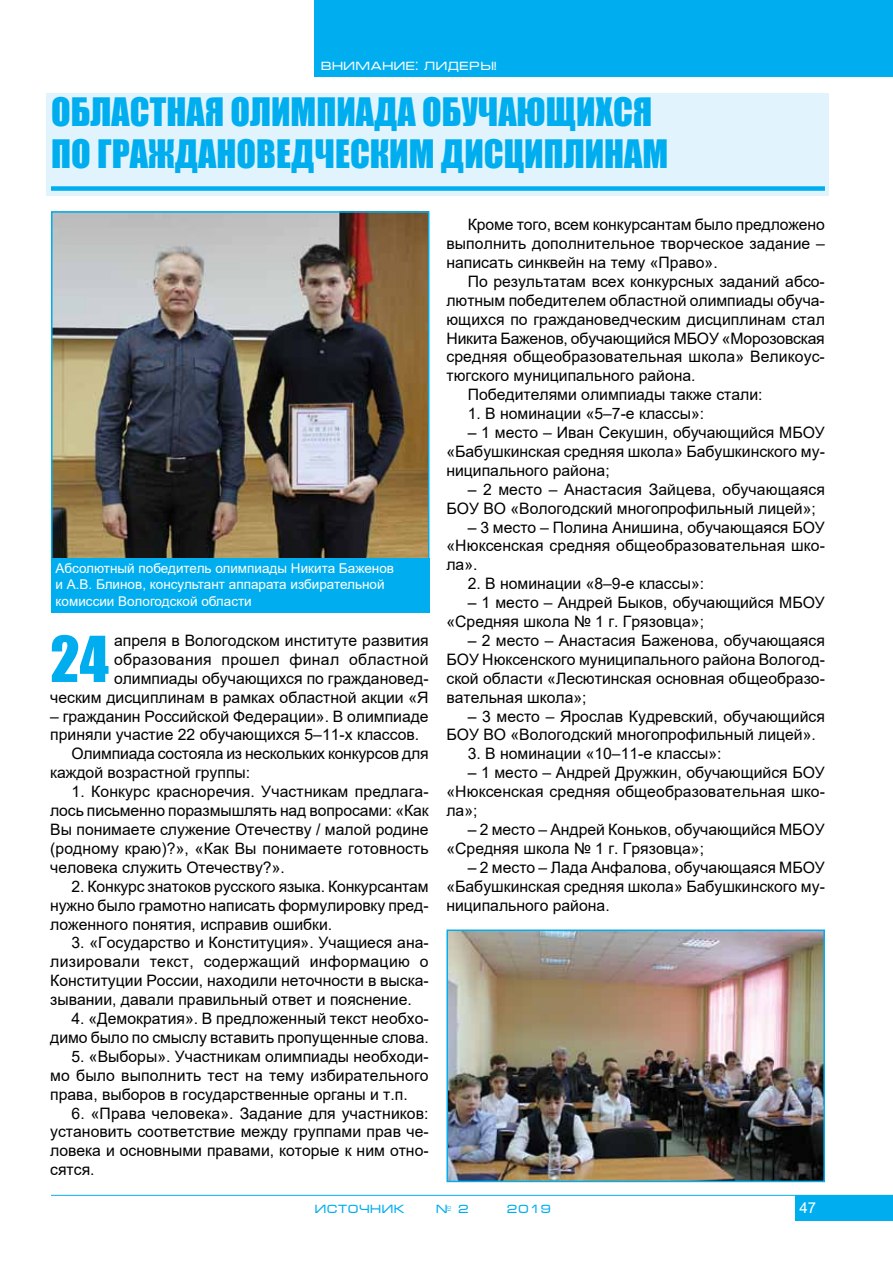
<style>
.page{position:relative;width:893px;height:1263px;background:#fff}
.page>*{position:absolute;margin:0;border:0;box-sizing:border-box;transform-origin:0 0}
.t1{font:58.5px "Impact";color:#00aeef}
.t2{font:36px/42px "Impact";color:#00aeef}
.t3{font:15.75px/18.9px "Arial";color:#000;text-align:justify}
.t4{font:15px "Arial";color:#fff}
.t5{font:13.5px/16.5px "Arial";color:#fff}
.t6{font:12px "Micra";color:#fff}
.t7{font:12px "Micra";color:#00aeef}
</style>
<div class="page">
<div style="left:795px;top:1195px;width:98px;height:26px;background:#00aeef"></div>
<hr style="left:51px;top:1195px;width:842px;height:1px;background:#00aeef">
<div style="left:315px;top:0;width:578px;height:77px;background:#00aeef"></div>
<div style="left:47px;top:94px;width:782px;height:102px;background:#e1f4fd"></div>
<div style="left:51px;top:186px;width:774px;height:5px;background:#00aeef"></div>
<img style="left:54px;top:214px;width:372px;height:344px">
<div style="left:51px;top:211px;width:378px;height:352px;border:2px solid #00aeef"></div>
<img style="left:449px;top:932px;width:373px;height:247px">
<div style="left:446px;top:929px;width:379px;height:253px;border:2px solid #00aeef"></div>
<div style="left:51px;top:558px;width:378px;height:54px;background:#00aeef"></div>
<p class="t6" style="left:321px;top:60px;width:177px">Внимание: лидеры!</p>
<h2 class="t2" style="left:51px;top:90px;width:619px">Областная олимпиада обучающихся по граждановедческим дисциплинам</h2>
<p class="t5" style="left:56px;top:559px;width:340px">Абсолютный победитель олимпиады Никита Баженов и А.В. Блинов, консультант аппарата избирательной комиссии Вологодской области</p>
<h1 class="t1" style="left:50px;top:614px;width:60px">24</h1>
<p class="t3" style="left:50px;top:631px;width:380px;text-align:right">апреля в Вологодском институте развития образования прошел финал областной олимпиады обучающихся по граждановед-<br>ческим дисциплинам в рамках областной акции «Я</p>
<p class="t3" style="left:50px;top:706px;width:380px">– гражданин Российской Федерации». В олимпиаде</p>
<p class="t3" style="left:50px;top:725px;width:370px">приняли участие 22 обучающихся 5–11-х классов.</p>
<p class="t3" style="left:72px;top:744px;width:359px">Олимпиада состояла из нескольких конкурсов для</p>
<p class="t3" style="left:50px;top:763px;width:202px">каждой возрастной группы:</p>
<p class="t3" style="left:50px;top:782px;width:380px;text-indent:21px">1. Конкурс красноречия. Участникам предлага&shy;лось письменно поразмышлять над вопросами: «Как Вы понимаете служение Отечеству / малой родине (родному краю)?», «Как Вы понимаете готовность человека служить Отечеству?».</p>
<p class="t3" style="left:50px;top:877px;width:380px;text-indent:21px">2. Конкурс знатоков русского языка. Конкурсантам нужно было грамотно написать формулировку пред&shy;ложенного понятия, исправив ошибки.</p>
<p class="t3" style="left:50px;top:933px;width:380px;text-indent:21px">3. «Государство и Конституция». Учащиеся ана&shy;лизировали текст, содержащий информацию о Конституции России, находили неточности в выска&shy;зывании, давали правильный ответ и пояснение.</p>
<p class="t3" style="left:50px;top:1009px;width:380px;text-align:right">4. «Демократия». В предложенный текст необхо&shy;димо было по смыслу вставить пропущенные слова.</p>
<p class="t3" style="left:50px;top:1047px;width:380px;text-indent:21px">5. «Выборы». Участникам олимпиады необходи&shy;мо было выполнить тест на тему избирательного права, выборов в государственные органы и т.п.</p>
<p class="t3" style="left:50px;top:1103px;width:380px;text-indent:21px">6. «Права человека». Задание для участников: установить соответствие между группами прав че&shy;ловека и основными правами, которые к ним отно&shy;сятся.</p>
<p class="t3" style="left:446px;top:215px;width:380px;text-indent:21px">Кроме того, всем конкурсантам было предложено выполнить дополнительное творческое задание – написать синквейн на тему «Право».</p>
<p class="t3" style="left:468px;top:272px;width:359px">По результатам всех конкурсных заданий абсо-</p>
<p class="t3" style="left:446px;top:291px;width:380px">лютным победителем областной олимпиады обуча-</p>
<p class="t3" style="left:446px;top:310px;width:380px">ющихся по граждановедческим дисциплинам стал</p>
<p class="t3" style="left:446px;top:328px;width:380px">Никита Баженов, обучающийся МБОУ «Морозовская</p>
<p class="t3" style="left:446px;top:347px;width:379px">средняя общеобразовательная школа» Великоус-</p>
<p class="t3" style="left:446px;top:366px;width:251px">тюгского муниципального района.</p>
<p class="t3" style="left:468px;top:385px;width:296px">Победителями олимпиады также стали:</p>
<p class="t3" style="left:468px;top:404px;width:238px">1. В номинации «5–7-е классы»:</p>
<p class="t3" style="left:468px;top:423px;width:359px">‒ 1 место – Иван Секушин, обучающийся МБОУ</p>
<p class="t3" style="left:446px;top:442px;width:380px">«Бабушкинская средняя школа» Бабушкинского му-</p>
<p class="t3" style="left:446px;top:461px;width:165px">ниципального района;</p>
<p class="t3" style="left:468px;top:480px;width:359px">‒ 2 место – Анастасия Зайцева, обучающаяся</p>
<p class="t3" style="left:446px;top:499px;width:371px">БОУ ВО «Вологодский многопрофильный лицей»;</p>
<p class="t3" style="left:468px;top:517px;width:359px">‒ 3 место – Полина Анишина, обучающаяся БОУ</p>
<p class="t3" style="left:446px;top:536px;width:380px">«Нюксенская средняя общеобразовательная шко-</p>
<p class="t3" style="left:446px;top:555px;width:33px">ла».</p>
<p class="t3" style="left:468px;top:574px;width:238px">2. В номинации «8–9-е классы»:</p>
<p class="t3" style="left:468px;top:593px;width:359px">‒ 1 место – Андрей Быков, обучающийся МБОУ</p>
<p class="t3" style="left:446px;top:612px;width:259px">«Средняя школа № 1 г. Грязовца»;</p>
<p class="t3" style="left:468px;top:631px;width:359px">‒ 2 место – Анастасия Баженова, обучающаяся</p>
<p class="t3" style="left:446px;top:650px;width:379px">БОУ Нюксенского муниципального района Вологод-</p>
<p class="t3" style="left:446px;top:669px;width:380px">ской области «Лесютинская основная общеобразо-</p>
<p class="t3" style="left:446px;top:688px;width:142px">вательная школа»;</p>
<p class="t3" style="left:468px;top:706px;width:359px">‒ 3 место – Ярослав Кудревский, обучающийся</p>
<p class="t3" style="left:446px;top:725px;width:371px">БОУ ВО «Вологодский многопрофильный лицей».</p>
<p class="t3" style="left:468px;top:744px;width:255px">3. В номинации «10–11-е классы»:</p>
<p class="t3" style="left:468px;top:763px;width:359px">‒ 1 место – Андрей Дружкин, обучающийся БОУ</p>
<p class="t3" style="left:446px;top:782px;width:380px">«Нюксенская средняя общеобразовательная шко-</p>
<p class="t3" style="left:446px;top:801px;width:33px">ла»;</p>
<p class="t3" style="left:468px;top:820px;width:359px">‒ 2 место – Андрей Коньков, обучающийся МБОУ</p>
<p class="t3" style="left:446px;top:839px;width:259px">«Средняя школа № 1 г. Грязовца»;</p>
<p class="t3" style="left:468px;top:858px;width:359px">‒ 2 место – Лада Анфалова, обучающаяся МБОУ</p>
<p class="t3" style="left:446px;top:877px;width:380px">«Бабушкинская средняя школа» Бабушкинского му-</p>
<p class="t3" style="left:446px;top:895px;width:165px">ниципального района.</p>
<p class="t7" style="left:315px;top:1203px;width:92px">ИСТОЧНИК</p>
<p class="t7" style="left:436px;top:1203px;width:35px">№ 2</p>
<p class="t7" style="left:507px;top:1203px;width:46px">2019</p>
<p class="t4" style="left:799px;top:1198px;width:18px">47</p>
</div>
